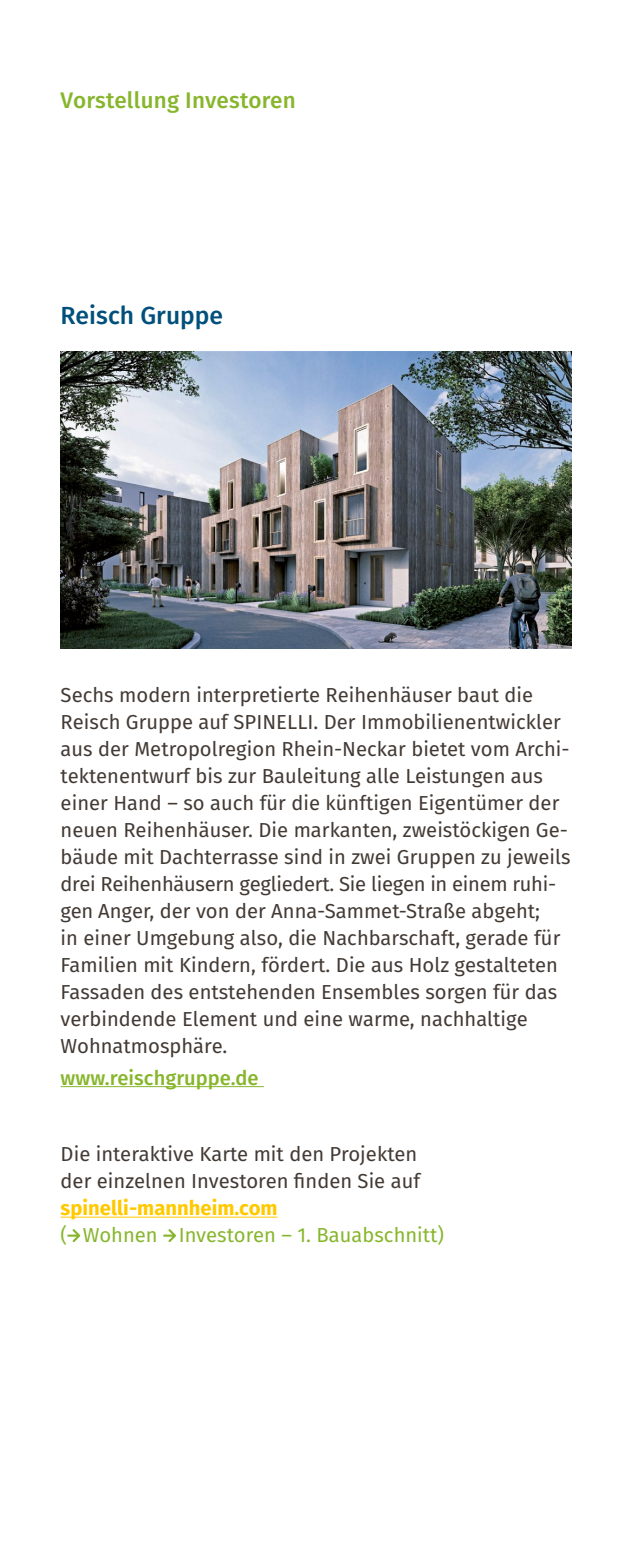
<style>
.page{position:relative;width:632px;height:1550px;background:#fff}
.page>*{position:absolute;margin:0;border:0;box-sizing:border-box;transform-origin:0 0}
.t1{font:500 24.75px "Fira Sans";color:#00507b}
.t2{font:500 22.5px "Fira Sans";letter-spacing:.01em;color:#87b62d}
.t3{font:20.25px/27px "Fira Sans";color:#433a34}
.t4{font:20.25px "Fira Sans";color:#87b62d}
.t5{font:700 20.25px "Fira Sans";color:#ffc900}
.t6{font:500 20.25px "Fira Sans";color:#87b62d}
</style>
<div class="page">
<hr style="left:61px;top:1086px;width:203px;height:1px;background:#87b62d">
<hr style="left:61px;top:1217px;width:216px;height:1px;background:#ffc900">
<svg style="left:67px;top:1229px;width:13px;height:13px"></svg>
<svg style="left:163px;top:1229px;width:13px;height:13px"></svg>
<img style="left:61px;top:351px;width:510px;height:297px">
<p class="t2" style="left:61px;top:82px;width:237px">Vorstellung Investoren</p>
<p class="t1" style="left:61px;top:296px;width:164px">Reisch Gruppe</p>
<p class="t3" style="left:61px;top:681px;width:511px">Sechs modern interpretierte Reihenhäuser baut die Reisch Gruppe auf SPINELLI. Der Immobilienentwickler aus der Metropolregion Rhein-Neckar bietet vom Archi&shy;tektenentwurf bis zur Bauleitung alle Leistungen aus einer Hand – so auch für die künftigen Eigentümer der neuen Reihenhäuser. Die markanten, zweistöckigen Ge&shy;bäude mit Dachterrasse sind in zwei Gruppen zu jeweils drei Reihenhäusern gegliedert. Sie liegen in einem ruhi&shy;gen Anger, der von der Anna-Sammet-Straße abgeht;<br>in einer Umgebung also, die Nachbarschaft, gerade für Familien mit Kindern, fördert. Die aus Holz gestalteten Fassaden des entstehenden Ensembles sorgen für das verbindende Element und eine warme, nachhaltige Wohnatmosphäre.</p>
<p class="t6" style="left:61px;top:1061px;width:199px">www.reischgruppe.de</p>
<p class="t3" style="left:61px;top:1140px;width:361px">Die interaktive Karte mit den Projekten der einzelnen Investoren finden Sie auf</p>
<p class="t5" style="left:61px;top:1191px;width:218px">spinelli-mannheim.com</p>
<p class="t4" style="left:61px;top:1220px;width:385px">( Wohnen Investoren – 1. Bauabschnitt)</p>
</div>
